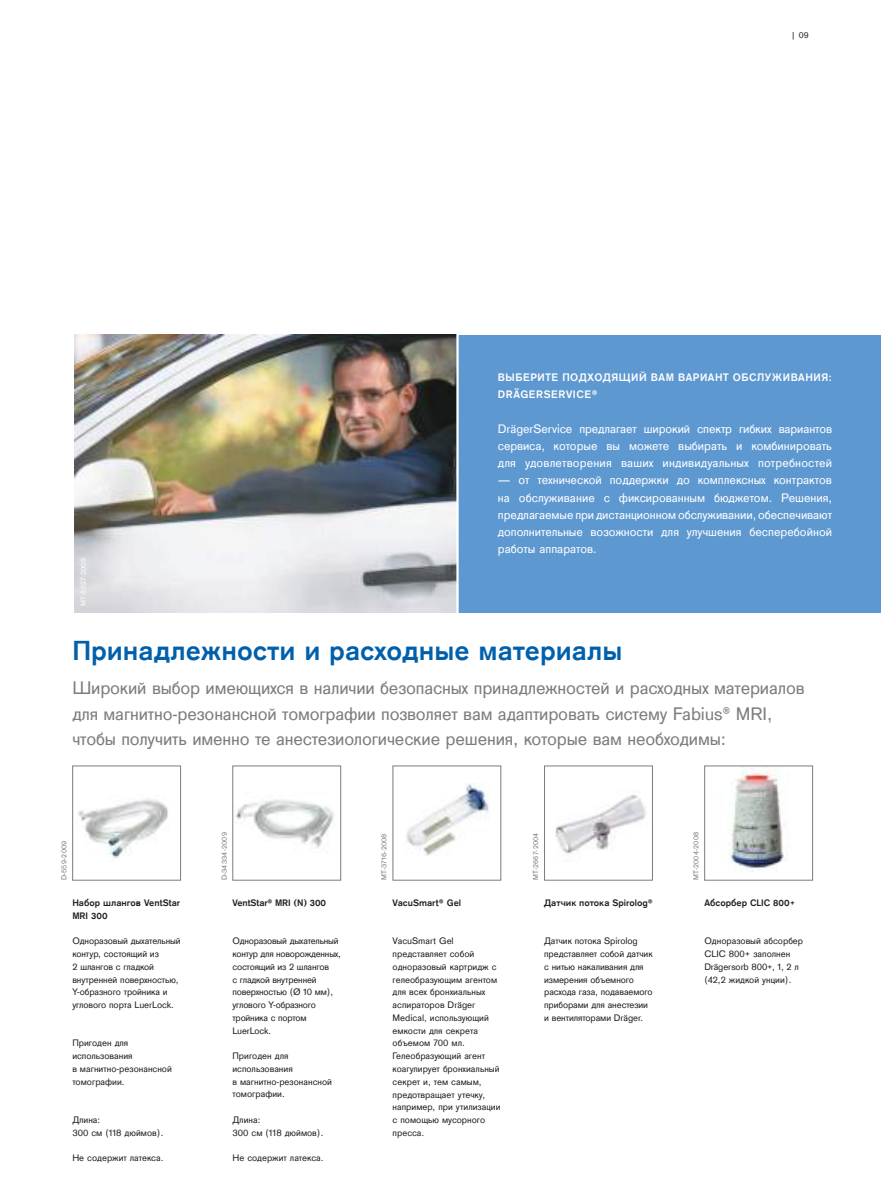
<style>
.page{position:relative;width:881px;height:1191px;background:#fff}
.page>*{position:absolute;margin:0;border:0;box-sizing:border-box;transform-origin:0 0}
.t1{font:700 28.5px "Draeger Sans Global";color:#0060ac}
.t2{font:18.75px/25.5px "Draeger Sans Global";letter-spacing:-.01em;color:#7d7c7e}
.t3{font:12.75px/17.2px "Draeger Sans Global";letter-spacing:.005em;color:#fff;text-align:justify}
.t4{font:700 11.25px/17.2px "Draeger Sans Global";letter-spacing:.05em;color:#fff}
.t5{font:9.75px/12.8px "Draeger Sans Global";color:#241f1f}
.t6{font:9.75px/12.8px "Draeger Sans Global";letter-spacing:-.02em;color:#241f1f}
.t7{font:700 9.75px/12.8px "Draeger Sans Global";color:#241f1f}
.t8{font:9px "Draeger Sans Global";color:#241f1f}
.t9{font:7.5px "Draeger Sans Global";letter-spacing:.025em;color:#7d7c7e}
.t10{font:7.5px "Draeger Sans Global";letter-spacing:.025em;color:#fff}
.s1{font-size:15.9px}
</style>
<div class="page">
<div style="left:457px;top:335px;width:423px;height:277px;background:#5e98d1"></div>
<img style="left:74px;top:335px;width:382px;height:277px">
<hr style="left:456px;top:325px;width:2px;height:297px;background:#fff">
<img style="left:78px;top:799px;width:90px;height:59px">
<div style="left:72px;top:765px;width:109px;height:115px;border:1px solid #7d7c7e"></div>
<img style="left:235px;top:799px;width:99px;height:49px">
<div style="left:232px;top:765px;width:109px;height:115px;border:1px solid #7d7c7e"></div>
<img style="left:406px;top:783px;width:83px;height:73px">
<div style="left:392px;top:765px;width:109px;height:115px;border:1px solid #7d7c7e"></div>
<img style="left:555px;top:794px;width:91px;height:60px">
<div style="left:544px;top:765px;width:108px;height:115px;border:1px solid #7d7c7e"></div>
<img style="left:729px;top:767px;width:60px;height:104px">
<div style="left:704px;top:765px;width:108px;height:115px;border:1px solid #7d7c7e"></div>
<p class="t8" style="left:790px;top:30px;width:19px">| 09</p>
<p class="t10" style="left:79px;top:606px;width:50px;rotate:-90deg">MT-5527-2005</p>
<p class="t4" style="left:497px;top:368px;width:335px">ВЫБЕРИТЕ ПОДХОДЯЩИЙ ВАМ ВАРИАНТ ОБСЛУЖИВАНИЯ:<br>DRÄGERSERVICE®</p>
<h3 class="t3" style="left:497px;top:419px;width:335px">DrägerService предлагает широкий спектр гибких вариантов сервиса, которые вы можете выбирать и комбинировать для удовлетворения ваших индивидуальных потребностей</h3>
<p class="t3" style="left:497px;top:471px;width:335px">— от технической поддержки до комплексных контрактов на обслуживание с фиксированным бюджетом. Решения, предлагаемые при дистанционном обслуживании, обеспечивают дополнительные возожности для улучшения бесперебойной работы аппаратов.</p>
<h1 class="t1" style="left:72px;top:634px;width:551px">Принадлежности и расходные материалы</h1>
<p class="t2" style="left:72px;top:675px;width:733px">Широкий выбор имеющихся в наличии безопасных принадлежностей и расходных материалов для магнитно-резонансной томографии позволяет вам адаптировать систему Fabius<span class="s1">®</span> MRI, чтобы получить именно те анестезиологические решения, которые вам необходимы:</p>
<p class="t9" style="left:59px;top:880px;width:41px;rotate:-90deg">D-559-2009</p>
<p class="t7" style="left:72px;top:896px;width:109px">Набор шлангов VentStar<br>MRI 300</p>
<p class="t5" style="left:72px;top:934px;width:110px">Одноразовый дыхательный контур, состоящий из<br>2 шлангов с гладкой внутренней поверхностью,<br>Y-образного тройника и углового порта LuerLock.</p>
<p class="t5" style="left:72px;top:1036px;width:101px">Пригоден для использования<br>в магнитно-резонансной томографии.</p>
<p class="t5" style="left:72px;top:1113px;width:92px">Длина:<br>300 см (118 дюймов).</p>
<p class="t5" style="left:72px;top:1151px;width:92px">Не содержит латекса.</p>
<p class="t9" style="left:220px;top:880px;width:50px;rotate:-90deg">D-34334-2009</p>
<p class="t7" style="left:232px;top:896px;width:95px">VentStar® MRI (N) 300</p>
<p class="t6" style="left:232px;top:934px;width:110px">Одноразовый дыхательный контур для новорожденных, состоящий из 2 шлангов<br>с гладкой внутренней поверхностью (Ø 10 мм), углового Y-образного тройника с портом<br>LuerLock.</p>
<p class="t5" style="left:232px;top:1049px;width:101px">Пригоден для использования<br>в магнитно-резонансной томографии.</p>
<p class="t5" style="left:232px;top:1113px;width:92px">Длина:<br>300 см (118 дюймов).</p>
<p class="t5" style="left:232px;top:1151px;width:92px">Не содержит латекса.</p>
<p class="t9" style="left:379px;top:880px;width:48px;rotate:-90deg">MT-3716-2008</p>
<p class="t7" style="left:392px;top:896px;width:70px">VacuSmart® Gel</p>
<p class="t5" style="left:392px;top:934px;width:109px">VacuSmart Gel представляет собой одноразовый картридж с гелеобразующим агентом для всех бронхиальных аспираторов Dräger<br>Medical, использующий емкости для секрета объемом 700 мл.<br>Гелеобразующий агент коагулирует бронхиальный секрет и, тем самым, предотвращает утечку, например, при утилизации с помощью мусорного пресса.</p>
<p class="t9" style="left:531px;top:880px;width:49px;rotate:-90deg">MT-2667-2004</p>
<p class="t7" style="left:544px;top:896px;width:110px">Датчик потока Spirolog®</p>
<p class="t5" style="left:544px;top:934px;width:110px">Датчик потока Spirolog представляет собой датчик с нитью накаливания для измерения объемного расхода газа, подаваемого приборами для анестезии и вентиляторами Dräger.</p>
<p class="t9" style="left:691px;top:880px;width:50px;rotate:-90deg">MT-2004-2008</p>
<p class="t7" style="left:704px;top:896px;width:92px">Абсорбер CLIC 800+</p>
<p class="t5" style="left:704px;top:934px;width:100px">Одноразовый абсорбер<br>CLIC 800+ заполнен<br>Drägersorb 800+, 1, 2 л (42,2 жидкой унции).</p>
</div>
